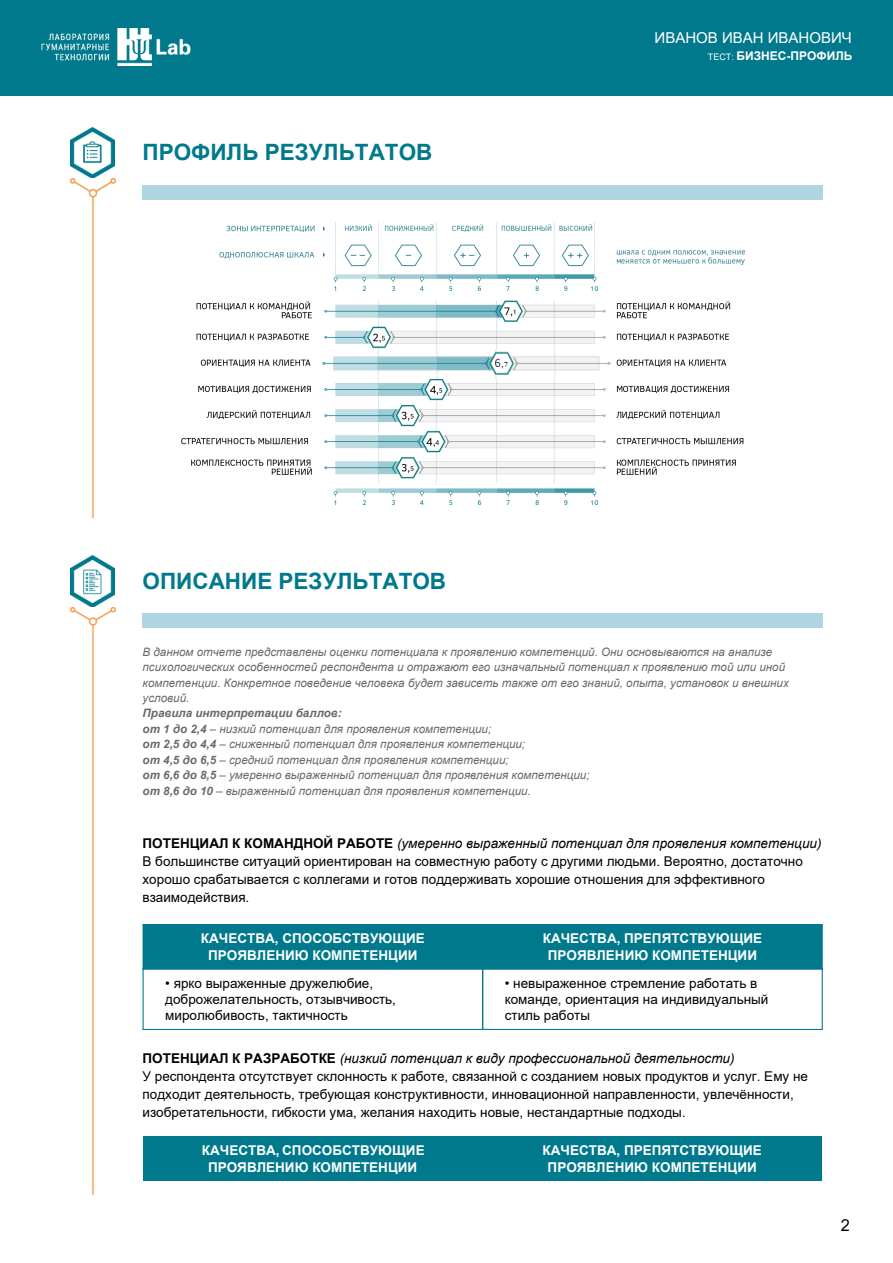
<style>
.page{position:relative;width:893px;height:1263px;background:#fff}
.page>*{position:absolute;margin:0;border:0;box-sizing:border-box;transform-origin:0 0}
.t1{font:700 22.5px "Arial";color:#00798d}
.t2{font:16.5px "Arial";color:#000}
.t3{font:15px "Arial";color:#fff}
.t4{font:13.5px/18px "Arial";color:#000}
.t5{font:700 13.5px/16.2px "Arial";color:#fff;text-align:center}
.t6{font:700 12px "Arial";color:#fff}
.t7{font:italic 11.55px/15.5px "Arial";color:#696969}
.s1{font-weight:400;font-size:9px}
.s2{font-weight:700}
.s3{font-style:italic}
</style>
<div class="page">
<div style="left:143px;top:185px;width:680px;height:14px;background:#afd5e2"></div>
<div style="left:143px;top:614px;width:680px;height:14px;background:#afd5e2"></div>
<div style="left:0;top:0;width:893px;height:95px;background:#00798d"></div>
<img style="left:41px;top:28px;width:150px;height:38px">
<img style="left:181px;top:222px;width:565px;height:283px">
<hr style="left:92px;top:199px;width:2px;height:319px;background:#fabe89">
<div style="left:143px;top:925px;width:340px;height:44px;background:#00798d"></div>
<div style="left:483px;top:925px;width:339px;height:44px;background:#00798d"></div>
<hr style="left:143px;top:924px;width:340px;height:1px;background:#00798d">
<hr style="left:143px;top:969px;width:1px;height:60px;background:#00798d">
<hr style="left:143px;top:1029px;width:340px;height:1px;background:#00798d">
<hr style="left:822px;top:925px;width:1px;height:44px;background:#00798d">
<hr style="left:483px;top:924px;width:339px;height:1px;background:#00798d">
<hr style="left:482px;top:969px;width:1px;height:60px;background:#00798d">
<hr style="left:483px;top:1029px;width:339px;height:1px;background:#00798d">
<hr style="left:822px;top:969px;width:1px;height:60px;background:#00798d">
<hr style="left:92px;top:628px;width:2px;height:567px;background:#fabe89">
<img style="left:70px;top:128px;width:44px;height:51px">
<img style="left:70px;top:179px;width:46px;height:20px">
<img style="left:70px;top:556px;width:44px;height:51px">
<img style="left:70px;top:607px;width:46px;height:21px">
<img style="left:318px;top:350px;width:297px;height:28px">
<div style="left:143px;top:1137px;width:339px;height:44px;background:#00798d"></div>
<div style="left:482px;top:1137px;width:340px;height:44px;background:#00798d"></div>
<h1 class="t1" style="left:143px;top:136px;width:291px">ПРОФИЛЬ РЕЗУЛЬТАТОВ</h1>
<h1 class="t1" style="left:143px;top:565px;width:305px">ОПИСАНИЕ РЕЗУЛЬТАТОВ</h1>
<p class="t3" style="left:655px;top:28px;width:199px">ИВАНОВ ИВАН ИВАНОВИЧ</p>
<p class="t6" style="left:708px;top:47px;width:146px"><span class="s1">ТЕСТ:</span> БИЗНЕС-ПРОФИЛЬ</p>
<p class="t7" style="left:143px;top:644px;width:648px">В данном отчете представлены оценки потенциала к проявлению компетенций. Они основываются на анализе психологических особенностей респондента и отражают его изначальный потенциал к проявлению той или иной компетенции. Конкретное поведение человека будет зависеть также от его знаний, опыта, установок и внешних условий.</p>
<p class="t7" style="left:143px;top:706px;width:449px"><span class="s2">Правила интерпретации баллов:<br>от 1 до 2,4</span> – низкий потенциал для проявления компетенции;<br><span class="s2">от 2,5 до 4,4</span> – сниженный потенциал для проявления компетенции;<br><span class="s2">от 4,5 до 6,5</span> – средний потенциал для проявления компетенции;<br><span class="s2">от 6,6 до 8,5</span> – умеренно выраженный потенциал для проявления компетенции; <span class="s2">от 8,6 до 10</span> – выраженный потенциал для проявления компетенции.</p>
<p class="t4" style="left:143px;top:834px;width:680px"><span class="s2">ПОТЕНЦИАЛ К КОМАНДНОЙ РАБОТЕ</span> <span class="s3">(умеренно выраженный потенциал для проявления компетенции)<br></span>В большинстве ситуаций ориентирован на совместную работу с другими людьми. Вероятно, достаточно хорошо срабатывается с коллегами и готов поддерживать хорошие отношения для эффективного взаимодействия.</p>
<p class="t5" style="left:201px;top:931px;width:225px">КАЧЕСТВА, СПОСОБСТВУЮЩИЕ<br>ПРОЯВЛЕНИЮ КОМПЕТЕНЦИИ</p>
<p class="t5" style="left:543px;top:931px;width:221px">КАЧЕСТВА, ПРЕПЯТСТВУЮЩИЕ<br>ПРОЯВЛЕНИЮ КОМПЕТЕНЦИИ</p>
<p class="t4" style="left:165px;top:975px;width:232px;line-height:16.2px">• ярко выраженные дружелюбие, доброжелательность, отзывчивость, миролюбивость, тактичность</p>
<p class="t4" style="left:505px;top:975px;width:265px;line-height:16.2px">• невыраженное стремление работать в команде, ориентация на индивидуальный стиль работы</p>
<p class="t4" style="left:143px;top:1049px;width:667px"><span class="s2">ПОТЕНЦИАЛ К РАЗРАБОТКЕ</span> <span class="s3">(низкий потенциал к виду профессиональной деятельности)<br></span>У респондента отсутствует склонность к работе, связанной с созданием новых продуктов и услуг. Ему не подходит деятельность, требующая конструктивности, инновационной направленности, увлечённости, изобретательности, гибкости ума, желания находить новые, нестандартные подходы.</p>
<p class="t5" style="left:202px;top:1143px;width:224px">КАЧЕСТВА, СПОСОБСТВУЮЩИЕ<br>ПРОЯВЛЕНИЮ КОМПЕТЕНЦИИ</p>
<p class="t5" style="left:543px;top:1143px;width:221px">КАЧЕСТВА, ПРЕПЯТСТВУЮЩИЕ<br>ПРОЯВЛЕНИЮ КОМПЕТЕНЦИИ</p>
<p class="t2" style="left:841px;top:1214px;width:11px">2</p>
</div>
